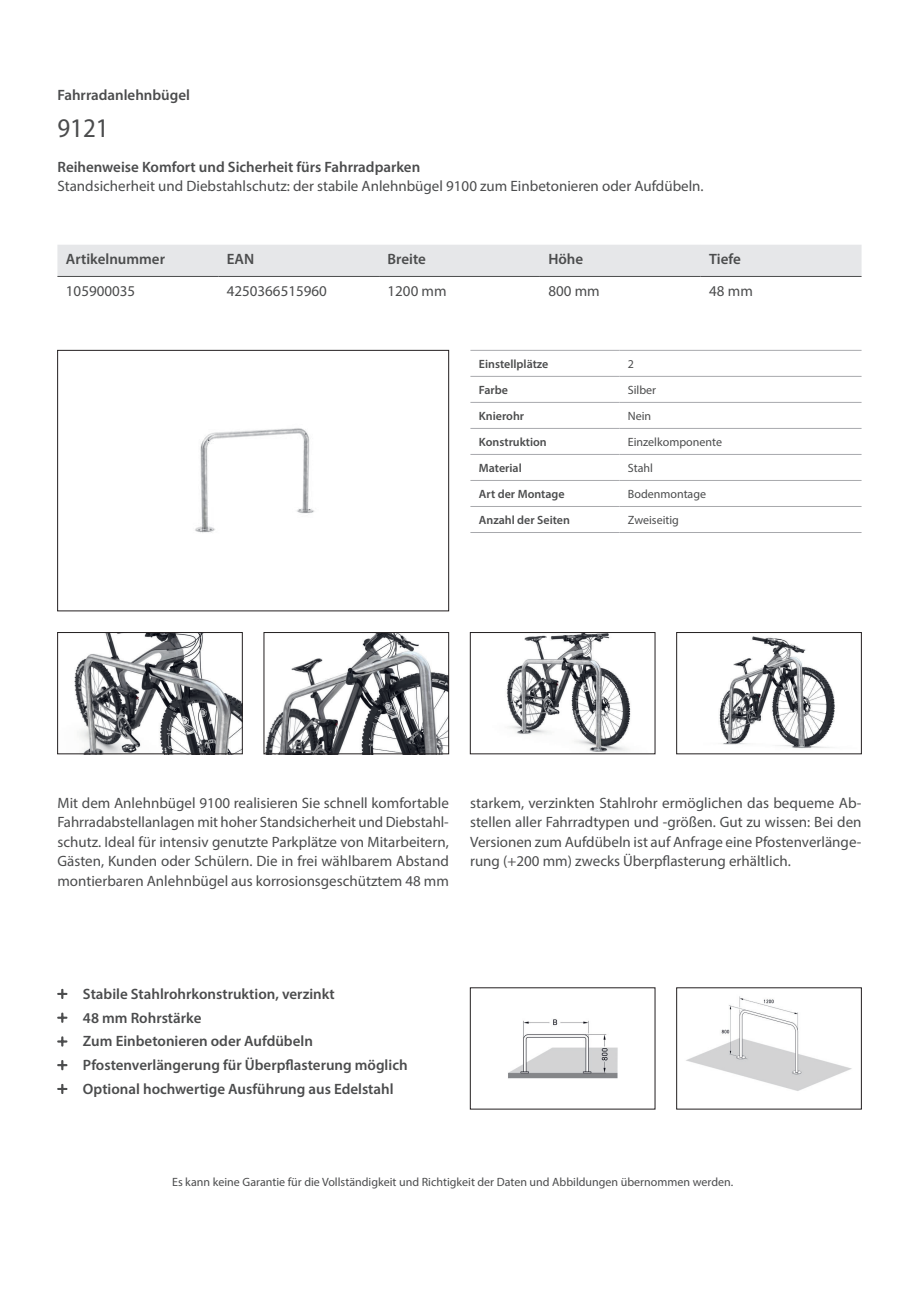
<style>
.page{position:relative;width:919px;height:1289px;background:#fff}
.page>*{position:absolute;margin:0;border:0;box-sizing:border-box;transform-origin:0 0}
.t1{font:semi-condensed 27px "Myriad Pro";color:#4b4c4d}
.t2{font:15px/19.5px "Myriad Pro";color:#4b4c4d;text-align:justify}
.t3{font:600 15px "Myriad Pro";color:#4b4c4d}
.t4{font:12px "Myriad Pro";color:#4b4c4d}
.t5{font:600 12px "Myriad Pro";color:#4b4c4d}
</style>
<div class="page">
<hr style="left:470px;top:350px;width:149px;height:1px;background:#a8a9ad">
<hr style="left:619px;top:350px;width:242px;height:1px;background:#a8a9ad">
<hr style="left:470px;top:376px;width:149px;height:1px;background:#a8a9ad">
<hr style="left:619px;top:376px;width:242px;height:1px;background:#a8a9ad">
<hr style="left:470px;top:402px;width:149px;height:1px;background:#a8a9ad">
<hr style="left:619px;top:402px;width:242px;height:1px;background:#a8a9ad">
<hr style="left:470px;top:428px;width:149px;height:1px;background:#a8a9ad">
<hr style="left:619px;top:428px;width:242px;height:1px;background:#a8a9ad">
<hr style="left:470px;top:454px;width:149px;height:1px;background:#a8a9ad">
<hr style="left:619px;top:454px;width:242px;height:1px;background:#a8a9ad">
<hr style="left:470px;top:480px;width:149px;height:1px;background:#a8a9ad">
<hr style="left:619px;top:480px;width:242px;height:1px;background:#a8a9ad">
<hr style="left:470px;top:506px;width:149px;height:1px;background:#a8a9ad">
<hr style="left:619px;top:506px;width:242px;height:1px;background:#a8a9ad">
<hr style="left:470px;top:532px;width:149px;height:1px;background:#a8a9ad">
<hr style="left:619px;top:532px;width:242px;height:1px;background:#a8a9ad">
<img style="left:686px;top:996px;width:166px;height:95px">
<img style="left:508px;top:1019px;width:110px;height:60px">
<img style="left:195px;top:428px;width:119px;height:105px">
<div style="left:57px;top:350px;width:392px;height:261px;border:1px solid #231f20"></div>
<img style="left:74px;top:634px;width:166px;height:118px">
<div style="left:57px;top:632px;width:185px;height:122px;border:1px solid #231f20"></div>
<img style="left:266px;top:634px;width:181px;height:118px">
<div style="left:264px;top:632px;width:185px;height:122px;border:1px solid #231f20"></div>
<img style="left:719px;top:636px;width:116px;height:113px">
<div style="left:676px;top:632px;width:185px;height:122px;border:1px solid #231f20"></div>
<img style="left:506px;top:634px;width:125px;height:118px">
<div style="left:470px;top:632px;width:185px;height:122px;border:1px solid #231f20"></div>
<div style="left:57px;top:245px;width:804px;height:31px;background:#e6e7e9"></div>
<hr style="left:57px;top:276px;width:161px;height:1px;background:#4b4c4d">
<hr style="left:218px;top:276px;width:161px;height:1px;background:#4b4c4d">
<hr style="left:379px;top:276px;width:161px;height:1px;background:#4b4c4d">
<hr style="left:540px;top:276px;width:160px;height:1px;background:#4b4c4d">
<hr style="left:700px;top:276px;width:161px;height:1px;background:#4b4c4d">
<p class="t3" style="left:57px;top:85px;width:134px">Fahrradanlehnbügel</p>
<p class="t1" style="left:57px;top:111px;width:53px">9121</p>
<p class="t3" style="left:57px;top:157px;width:364px">Reihenweise Komfort und Sicherheit fürs Fahrradparken</p>
<p class="t2" style="left:57px;top:176px;width:647px">Standsicherheit und Diebstahlschutz: der stabile Anlehnbügel 9100 zum Einbetonieren oder Aufdübeln.</p>
<p class="t3" style="left:66px;top:250px;width:101px">Artikelnummer</p>
<p class="t3" style="left:227px;top:250px;width:29px">EAN</p>
<p class="t3" style="left:387px;top:250px;width:40px">Breite</p>
<p class="t3" style="left:548px;top:250px;width:36px">Höhe</p>
<p class="t3" style="left:709px;top:250px;width:33px">Tiefe</p>
<p class="t2" style="left:66px;top:281px;width:71px">105900035</p>
<p class="t2" style="left:227px;top:281px;width:102px">4250366515960</p>
<p class="t2" style="left:387px;top:281px;width:60px">1200 mm</p>
<p class="t2" style="left:548px;top:281px;width:53px">800 mm</p>
<p class="t2" style="left:709px;top:281px;width:45px">48 mm</p>
<p class="t5" style="left:479px;top:356px;width:71px">Einstellplätze</p>
<p class="t4" style="left:627px;top:356px;width:8px">2</p>
<p class="t5" style="left:479px;top:382px;width:31px">Farbe</p>
<p class="t4" style="left:627px;top:382px;width:30px">Silber</p>
<p class="t5" style="left:479px;top:408px;width:47px">Knierohr</p>
<p class="t4" style="left:627px;top:408px;width:25px">Nein</p>
<p class="t5" style="left:479px;top:434px;width:69px">Konstruktion</p>
<p class="t4" style="left:627px;top:434px;width:96px">Einzelkomponente</p>
<p class="t5" style="left:479px;top:460px;width:44px">Material</p>
<p class="t4" style="left:627px;top:460px;width:27px">Stahl</p>
<p class="t5" style="left:479px;top:486px;width:87px">Art der Montage</p>
<p class="t4" style="left:627px;top:486px;width:80px">Bodenmontage</p>
<p class="t5" style="left:479px;top:512px;width:93px">Anzahl der Seiten</p>
<p class="t4" style="left:627px;top:512px;width:53px">Zweiseitig</p>
<p class="t2" style="left:57px;top:792px;width:393px">Mit dem Anlehnbügel 9100 realisieren Sie schnell komfortable Fahrradabstellanlagen mit hoher Standsicherheit und Diebstahl&shy;schutz. Ideal für intensiv genutzte Parkplätze von Mitarbeitern, Gästen, Kunden oder Schülern. Die in frei wählbarem Abstand montierbaren Anlehnbügel aus korrosionsgeschütztem 48 mm</p>
<p class="t2" style="left:470px;top:792px;width:393px">starkem, verzinkten Stahlrohr ermöglichen das bequeme Ab&shy;stellen aller Fahrradtypen und -größen. Gut zu wissen: Bei den Versionen zum Aufdübeln ist auf Anfrage eine Pfostenverlänge&shy;rung (+200 mm) zwecks Überpflasterung erhältlich.</p>
<p class="t3" style="left:83px;top:984px;width:253px">Stabile Stahlrohrkonstruktion, verzinkt</p>
<p class="t3" style="left:83px;top:1008px;width:120px">48 mm Rohrstärke</p>
<p class="t3" style="left:83px;top:1031px;width:231px">Zum Einbetonieren oder Aufdübeln</p>
<p class="t3" style="left:83px;top:1055px;width:326px">Pfostenverlängerung für Überpflasterung möglich</p>
<p class="t3" style="left:83px;top:1079px;width:312px">Optional hochwertige Ausführung aus Edelstahl</p>
<p class="t4" style="left:172px;top:1174px;width:562px">Es kann keine Garantie für die Vollständigkeit und Richtigkeit der Daten und Abbildungen übernommen werden.</p>
</div>
